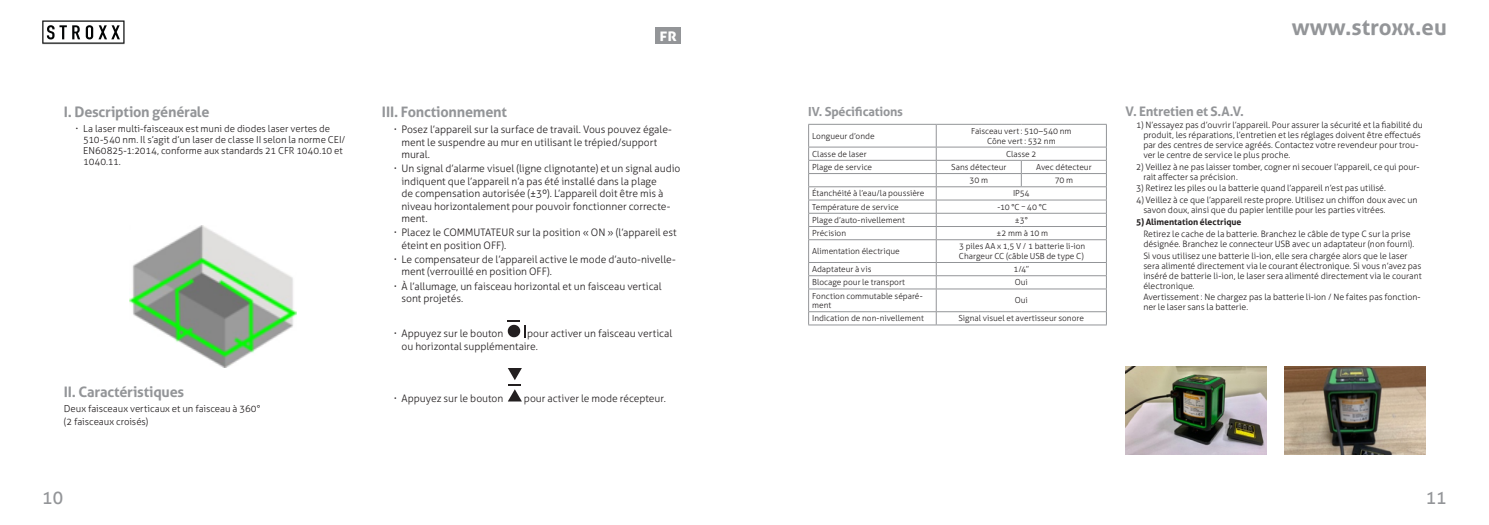
<style>
.page{position:relative;width:1489px;height:525px;background:#fff}
.page>*{position:absolute;margin:0;border:0;box-sizing:border-box;transform-origin:0 0}
.t1{font:700 22.25px "Aller";color:#939598}
.t2{font:17.38px "Aller";color:#939598}
.t3{font:700 17.12px "Aller";color:#fff}
.Rubrik_1{font:700 14.5px "Aller";letter-spacing:-.015em;color:#939598}
.Brødtekst{font:700 13.12px "Aller";letter-spacing:-.02em;color:#939598}
.Rubrik_1-2{font:700 12.5px "Aller";letter-spacing:-.015em;color:#939598}
.t4{font:300 10.25px/12.4px "Aller";letter-spacing:-.005em;color:#231f20}
.Brødtekst-2{font:300 9.62px/11px "Aller";letter-spacing:-.005em;color:#231f20}
.Brødtekst-3{font:300 8.75px/10px "Aller";letter-spacing:-.005em;color:#231f20}
.Brødtekst-4{font:700 8.75px "Aller";letter-spacing:-.005em;color:#231f20}
.Brødtekst-5{font:300 8.38px/9.5px "Aller";color:#231f20}
</style>
<div class="page">
<svg style="left:42px;top:20px;width:82px;height:24px"></svg>
<svg style="left:508px;top:320px;width:17px;height:17px"></svg>
<svg style="left:508px;top:368px;width:14px;height:33px"></svg>
<div style="left:655px;top:27px;width:25px;height:17px;background:#939598"></div>
<hr style="left:808px;top:124px;width:128px;height:1px;background:#939598">
<hr style="left:936px;top:124px;width:85px;height:1px;background:#939598">
<hr style="left:1021px;top:124px;width:85px;height:1px;background:#939598">
<hr style="left:808px;top:147px;width:128px;height:1px;background:#939598">
<hr style="left:936px;top:147px;width:85px;height:1px;background:#939598">
<hr style="left:1021px;top:147px;width:85px;height:1px;background:#939598">
<hr style="left:808px;top:160px;width:128px;height:1px;background:#939598">
<hr style="left:936px;top:160px;width:85px;height:1px;background:#939598">
<hr style="left:1021px;top:160px;width:85px;height:1px;background:#939598">
<hr style="left:808px;top:173px;width:128px;height:1px;background:#939598">
<hr style="left:936px;top:173px;width:85px;height:1px;background:#939598">
<hr style="left:1021px;top:173px;width:85px;height:1px;background:#939598">
<svg style="left:1020px;top:160px;width:1px;height:26px"></svg>
<hr style="left:808px;top:186px;width:128px;height:1px;background:#939598">
<hr style="left:936px;top:186px;width:85px;height:1px;background:#939598">
<hr style="left:1021px;top:186px;width:85px;height:1px;background:#939598">
<hr style="left:808px;top:199px;width:128px;height:1px;background:#939598">
<hr style="left:936px;top:199px;width:85px;height:1px;background:#939598">
<hr style="left:1021px;top:199px;width:85px;height:1px;background:#939598">
<hr style="left:808px;top:213px;width:128px;height:1px;background:#939598">
<hr style="left:936px;top:213px;width:85px;height:1px;background:#939598">
<hr style="left:1021px;top:213px;width:85px;height:1px;background:#939598">
<hr style="left:808px;top:226px;width:128px;height:1px;background:#939598">
<hr style="left:936px;top:226px;width:85px;height:1px;background:#939598">
<hr style="left:1021px;top:226px;width:85px;height:1px;background:#939598">
<hr style="left:808px;top:239px;width:128px;height:1px;background:#939598">
<hr style="left:936px;top:239px;width:85px;height:1px;background:#939598">
<hr style="left:1021px;top:239px;width:85px;height:1px;background:#939598">
<hr style="left:808px;top:262px;width:128px;height:1px;background:#939598">
<hr style="left:936px;top:262px;width:85px;height:1px;background:#939598">
<hr style="left:1021px;top:262px;width:85px;height:1px;background:#939598">
<hr style="left:808px;top:275px;width:128px;height:1px;background:#939598">
<hr style="left:936px;top:275px;width:85px;height:1px;background:#939598">
<hr style="left:1021px;top:275px;width:85px;height:1px;background:#939598">
<hr style="left:808px;top:288px;width:128px;height:1px;background:#939598">
<hr style="left:936px;top:288px;width:85px;height:1px;background:#939598">
<hr style="left:1021px;top:288px;width:85px;height:1px;background:#939598">
<hr style="left:808px;top:311px;width:128px;height:1px;background:#939598">
<svg style="left:808px;top:124px;width:1px;height:200px"></svg>
<hr style="left:936px;top:311px;width:85px;height:1px;background:#939598">
<svg style="left:935px;top:124px;width:1px;height:200px"></svg>
<hr style="left:1021px;top:311px;width:85px;height:1px;background:#939598">
<svg style="left:1106px;top:124px;width:1px;height:200px"></svg>
<hr style="left:808px;top:324px;width:128px;height:1px;background:#939598">
<hr style="left:936px;top:324px;width:85px;height:1px;background:#939598">
<hr style="left:1021px;top:324px;width:85px;height:1px;background:#939598">
<img style="left:129px;top:226px;width:167px;height:141px">
<img style="left:1125px;top:366px;width:141px;height:88px">
<img style="left:1284px;top:366px;width:140px;height:88px">
<p class="Rubrik_1" style="left:64px;top:103px;width:147px">I. Description générale</p>
<p class="Brødtekst-2" style="left:83px;top:123px;width:264px">La laser multi-faisceaux est muni de diodes laser vertes de 510-540 nm. Il s’agit d’un laser de classe II selon la norme CEI/ EN60825-1:2014, conforme aux standards 21 CFR 1040.10 et 1040.11.</p>
<p class="Rubrik_1" style="left:64px;top:382px;width:122px">II. Caractéristiques</p>
<p class="Brødtekst-2" style="left:64px;top:402px;width:198px">Deux faisceaux verticaux et un faisceau à 360°</p>
<p class="Brødtekst-2" style="left:64px;top:415px;width:86px">(2 faisceaux croisés)</p>
<p class="t3" style="left:659px;top:24px;width:19px">fr</p>
<p class="Rubrik_1" style="left:382px;top:103px;width:126px">III. Fonctionnement</p>
<p class="t4" style="left:401px;top:123px;width:272px">Posez l’appareil sur la surface de travail. Vous pouvez égale&shy;ment le suspendre au mur en utilisant le trépied/support mural.</p>
<p class="t4" style="left:401px;top:162px;width:280px">Un signal d’alarme visuel (ligne clignotante) et un signal audio indiquent que l’appareil n’a pas été installé dans la plage<br>de compensation autorisée (±3º). L’appareil doit être mis à niveau horizontalement pour pouvoir fonctionner correcte&shy;ment.</p>
<p class="t4" style="left:401px;top:226px;width:276px">Placez le COMMUTATEUR sur la position « ON » (l’appareil est éteint en position OFF).</p>
<p class="t4" style="left:401px;top:253px;width:276px">Le compensateur de l’appareil active le mode d’auto-nivelle&shy;ment (verrouillé en position OFF).</p>
<p class="t4" style="left:401px;top:280px;width:262px">À l’allumage, un faisceau horizontal et un faisceau vertical sont projetés.</p>
<p class="t4" style="left:401px;top:327px;width:103px">Appuyez sur le bouton</p>
<p class="t4" style="left:401px;top:327px;width:272px;text-indent:126px">pour activer un faisceau vertical ou horizontal supplémentaire.</p>
<p class="t4" style="left:401px;top:391px;width:103px">Appuyez sur le bouton</p>
<p class="t4" style="left:524px;top:391px;width:143px">pour activer le mode récepteur.</p>
<p class="Rubrik_1-2" style="left:808px;top:103px;width:96px">IV. Spécifications</p>
<p class="Brødtekst-5" style="left:812px;top:131px;width:64px">Longueur d’onde</p>
<p class="Brødtekst-5" style="left:971px;top:126px;width:102px">Faisceau vert : 510–540 nm</p>
<p class="Brødtekst-5" style="left:986px;top:136px;width:70px">Cône vert : 532 nm</p>
<p class="Brødtekst-5" style="left:812px;top:149px;width:56px">Classe de laser</p>
<p class="Brødtekst-5" style="left:1006px;top:149px;width:32px">Classe 2</p>
<p class="Brødtekst-5" style="left:812px;top:162px;width:61px">Plage de service</p>
<p class="Brødtekst-5" style="left:951px;top:162px;width:57px">Sans détecteur</p>
<p class="Brødtekst-5" style="left:1036px;top:162px;width:57px">Avec détecteur</p>
<p class="Brødtekst-5" style="left:969px;top:175px;width:20px">30 m</p>
<p class="Brødtekst-5" style="left:1054px;top:175px;width:20px">70 m</p>
<p class="Brødtekst-5" style="left:812px;top:189px;width:114px">Étanchéité à l’eau/la poussière</p>
<p class="Brødtekst-5" style="left:1012px;top:189px;width:18px">IP54</p>
<p class="Brødtekst-5" style="left:812px;top:202px;width:88px">Température de service</p>
<p class="Brødtekst-5" style="left:997px;top:202px;width:51px">-10 °C ~ 40 °C</p>
<p class="Brødtekst-5" style="left:812px;top:215px;width:94px">Plage d’auto-nivellement</p>
<p class="Brødtekst-5" style="left:1014px;top:215px;width:14px">±3°</p>
<p class="Brødtekst-5" style="left:812px;top:228px;width:35px">Précision</p>
<p class="Brødtekst-5" style="left:996px;top:228px;width:53px">±2 mm à 10 m</p>
<p class="Brødtekst-5" style="left:812px;top:246px;width:89px">Alimentation électrique</p>
<p class="Brødtekst-5" style="left:958px;top:241px;width:128px">3 piles AA x 1,5 V / 1 batterie li-ion<br>Chargeur CC (câble USB de type C)</p>
<p class="Brødtekst-5" style="left:812px;top:264px;width:61px">Adaptateur à vis</p>
<p class="Brødtekst-5" style="left:1013px;top:264px;width:17px">1/4”</p>
<p class="Brødtekst-5" style="left:812px;top:277px;width:94px">Blocage pour le transport</p>
<p class="Brødtekst-5" style="left:1014px;top:277px;width:15px">Oui</p>
<p class="Brødtekst-5" style="left:812px;top:291px;width:112px">Fonction commutable séparé&shy;ment</p>
<p class="Brødtekst-5" style="left:1014px;top:295px;width:15px">Oui</p>
<p class="Brødtekst-5" style="left:812px;top:313px;width:113px">Indication de non-nivellement</p>
<p class="Brødtekst-5" style="left:958px;top:313px;width:127px">Signal visuel et avertisseur sonore</p>
<h1 class="t1" style="left:1291px;top:13px;width:156px">www.stroxx.eu</h1>
<p class="Brødtekst" style="left:1125px;top:103px;width:120px">V. Entretien et S.A.V.</p>
<p class="Brødtekst-3" style="left:1143px;top:120px;width:281px;text-indent:-7px">1) N’essayez pas d’ouvrir l’appareil. Pour assurer la sécurité et la fiabilité du produit, les réparations, l’entretien et les réglages doivent être effectués par des centres de service agréés. Contactez votre revendeur pour trou&shy;ver le centre de service le plus proche.</p>
<p class="Brødtekst-3" style="left:1143px;top:161px;width:277px;text-indent:-7px">2) Veillez à ne pas laisser tomber, cogner ni secouer l’appareil, ce qui pour&shy;rait affecter sa précision.</p>
<p class="Brødtekst-3" style="left:1136px;top:183px;width:251px">3) Retirez les piles ou la batterie quand l’appareil n’est pas utilisé.</p>
<p class="Brødtekst-3" style="left:1143px;top:195px;width:276px;text-indent:-7px">4) Veillez à ce que l’appareil reste propre. Utilisez un chiffon doux avec un savon doux, ainsi que du papier lentille pour les parties vitrées.</p>
<p class="Brødtekst-4" style="left:1136px;top:216px;width:107px">5) Alimentation électrique</p>
<p class="Brødtekst-3" style="left:1143px;top:228px;width:272px">Retirez le cache de la batterie. Branchez le câble de type C sur la prise désignée. Branchez le connecteur USB avec un adaptateur (non fourni).</p>
<p class="Brødtekst-3" style="left:1143px;top:250px;width:280px">Si vous utilisez une batterie li-ion, elle sera chargée alors que le laser sera alimenté directement via le courant électronique. Si vous n’avez pas inséré de batterie li-ion, le laser sera alimenté directement via le courant électronique.</p>
<p class="Brødtekst-3" style="left:1143px;top:292px;width:279px">Avertissement : Ne chargez pas la batterie li-ion / Ne faites pas fonction&shy;ner le laser sans la batterie.</p>
<h2 class="t2" style="left:42px;top:487px;width:22px">10</h2>
<h2 class="t2" style="left:1425px;top:487px;width:22px">11</h2>
</div>
